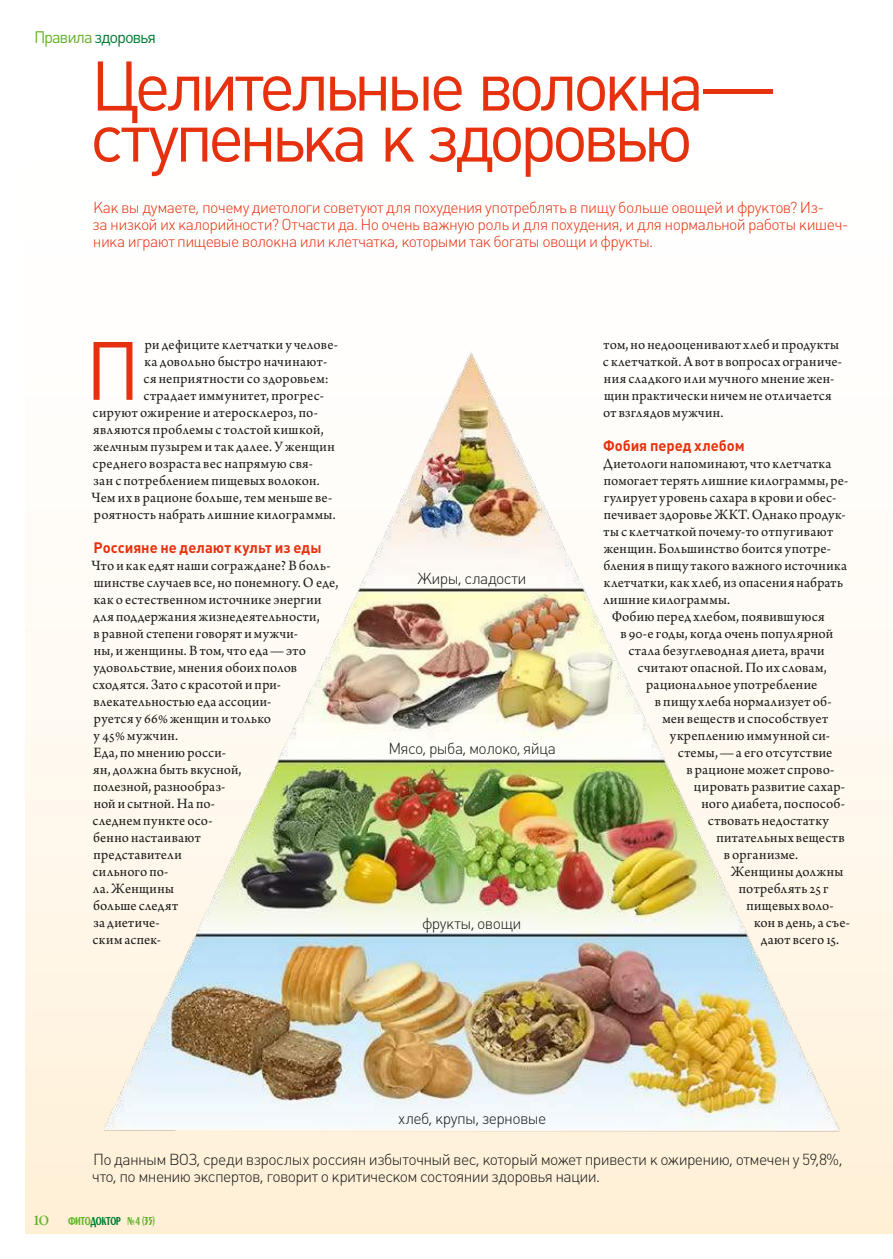
<style>
.page{position:relative;width:893px;height:1259px;background:#fff}
.page>*{position:absolute;margin:0;border:0;box-sizing:border-box;transform-origin:0 0}
.t1{font:81.15px "Plumb C";color:#e6310e}
.t2{font:69px/51px "Plumb C";letter-spacing:-.08em;color:#e6310e}
.t3{font:16.5px "Plumb C";letter-spacing:-.07em;color:#007c33}
.t4{font:15.75px/17px "Plumb Light C";letter-spacing:-.04em;color:#e6310e}
.t5{font:15.75px/17px "Plumb Light C";letter-spacing:-.04em;color:#1a1a18}
.t6{font:15px/17px "Arno Pro";letter-spacing:.015em;color:#1a1a18}
.t7{font:15px "Arno Pro";letter-spacing:.035em;color:#1a1a18}
.t8{font:700 15px "Plumb C";color:#e6310e}
.t9{font:12px "Penta Bold C";letter-spacing:-.04em;color:#64b32c;scale:.64 1}
.s1{color:#64b32c}
.s2{font-family:"Arno Pro Display";font-size:24px}
.s3{color:#007c33}
</style>
<div class="page">
<div style="left:26px;top:26px;width:867px;height:1207px;background:linear-gradient(to bottom,#fff,#fff2dc)"></div>
<img style="left:89px;top:343px;width:757px;height:797px">
<p class="t3" style="left:34px;top:27px;width:124px"><span class="s1">Правила</span> здоровья</p>
<h2 class="t2" style="left:90px;top:61px;width:684px">Целительные волокна— ступенька к здоровью</h2>
<p class="t4" style="left:93px;top:199px;width:757px">Как вы думаете, почему диетологи советуют для похудения употреблять в пищу больше овощей и фруктов? Из-<br>за низкой их калорийности? Отчасти да. Но очень важную роль и для похудения, и для нормальной работы кишеч&shy;ника играют пищевые волокна или клетчатка, которыми так богаты овощи и фрукты.</p>
<h1 class="t1" style="left:85px;top:324px;width:57px">П</h1>
<p class="t6" style="left:145px;top:336px;width:195px">ри дефиците клетчатки у челове-</p>
<p class="t6" style="left:145px;top:353px;width:184px">ка довольно быстро начинают-</p>
<p class="t6" style="left:144px;top:370px;width:187px">ся неприятности со здоровьем:</p>
<p class="t7" style="left:144px;top:387px;width:182px">страдает иммунитет, прогрес-</p>
<p class="t6" style="left:93px;top:405px;width:227px">сируют ожирение и атеросклероз, по-</p>
<p class="t6" style="left:93px;top:422px;width:232px">являются проблемы с толстой кишкой,</p>
<p class="t7" style="left:94px;top:438px;width:243px">желчным пузырем и так далее. У женщин</p>
<p class="t6" style="left:93px;top:456px;width:222px">среднего возраста вес напрямую свя-</p>
<p class="t6" style="left:93px;top:473px;width:228px">зан с потреблением пищевых волокон.</p>
<p class="t6" style="left:92px;top:490px;width:242px">Чем их в рационе больше, тем меньше ве-</p>
<p class="t6" style="left:94px;top:507px;width:243px">роятность набрать лишние килограммы.</p>
<p class="t8" style="left:94px;top:539px;width:229px">Россияне не делают культ из еды</p>
<p class="t6" style="left:92px;top:558px;width:248px">Что и как едят наши сограждане? В боль&shy;шинстве случаев все, но понемногу. О еде, как о естественном источнике энергии для поддержания жизнедеятельности,<br>в равной степени говорят и мужчи-<br>ны, и женщины. В том, что еда—это удовольствие, мнения обоих полов сходятся. Зато с красотой и при&shy;влекательностью еда ассоции-<br>руется у 66% женщин и только<br>у 45% мужчин.<br>Еда, по мнению росси-<br>ян, должна быть вкусной,<br>полезной, разнообраз-<br>ной и сытной. На по-<br>следнем пункте осо-<br>бенно настаивают<br>представители<br>сильного по-<br>ла. Женщины<br>больше следят<br>за диетиче-<br>ским аспек-</p>
<p class="t5" style="left:417px;top:570px;width:111px">Жиры, сладости</p>
<p class="t5" style="left:388px;top:740px;width:169px">Мясо, рыба, молоко, яйца</p>
<p class="t5" style="left:422px;top:914px;width:101px">фрукты, овощи</p>
<p class="t6" style="left:603px;top:336px;width:241px">том, но недооценивают хлеб и продукты с клетчаткой. А вот в вопросах ограниче&shy;ния сладкого или мучного мнение жен&shy;щин практически ничем не отличается от взглядов мужчин.</p>
<p class="t8" style="left:603px;top:437px;width:143px">Фобия перед хлебом</p>
<p class="t6" style="left:603px;top:456px;width:230px">Диетологи напоминают, что клетчатка</p>
<p class="t6" style="left:604px;top:473px;width:246px">помогает терять лишние килограммы, ре-</p>
<p class="t6" style="left:604px;top:490px;width:234px">гулирует уровень сахара в крови и обес-</p>
<p class="t6" style="left:604px;top:507px;width:243px">печивает здоровье ЖКТ. Однако продук-</p>
<p class="t6" style="left:604px;top:524px;width:231px">ты с клетчаткой почему‑то отпугивают</p>
<p class="t6" style="left:604px;top:541px;width:229px">женщин. Большинство боится употре-</p>
<p class="t6" style="left:603px;top:558px;width:245px">бления в пищу такого важного источника</p>
<p class="t6" style="left:604px;top:575px;width:241px">клетчатки, как хлеб, из опасения набрать</p>
<p class="t7" style="left:603px;top:591px;width:128px">лишние килограммы.</p>
<p class="t6" style="left:612px;top:609px;width:214px">Фобию перед хлебом, появившуюся</p>
<p class="t6" style="left:620px;top:626px;width:214px">в 90‑е годы, когда очень популярной</p>
<p class="t6" style="left:628px;top:643px;width:198px">стала безуглеводная диета, врачи</p>
<p class="t6" style="left:637px;top:660px;width:191px">считают опасной. По их словам,</p>
<p class="t6" style="left:646px;top:677px;width:173px">рациональное употребление</p>
<p class="t6" style="left:655px;top:694px;width:178px">в пищу хлеба нормализует об-</p>
<p class="t6" style="left:662px;top:711px;width:167px">мен веществ и способствует</p>
<p class="t6" style="left:670px;top:728px;width:162px">укреплению иммунной си-</p>
<p class="t6" style="left:678px;top:745px;width:156px">стемы,—а его отсутствие</p>
<p class="t6" style="left:686px;top:762px;width:150px">в рационе может спрово-</p>
<p class="t6" style="left:694px;top:779px;width:153px">цировать развитие сахар-</p>
<p class="t6" style="left:701px;top:796px;width:145px">ного диабета, поспособ-</p>
<p class="t6" style="left:708px;top:813px;width:123px">ствовать недостатку</p>
<p class="t6" style="left:716px;top:830px;width:130px">питательных веществ</p>
<p class="t6" style="left:724px;top:847px;width:76px">в организме.</p>
<p class="t6" style="left:731px;top:864px;width:114px">Женщины должны</p>
<p class="t6" style="left:739px;top:881px;width:91px">потреблять 25 г</p>
<p class="t6" style="left:746px;top:898px;width:89px">пищевых воло-</p>
<p class="t6" style="left:754px;top:915px;width:97px">кон в день, а съе-</p>
<p class="t6" style="left:761px;top:932px;width:80px">дают всего 15.</p>
<p class="t5" style="left:398px;top:1110px;width:150px">хлеб, крупы, зерновые</p>
<p class="t5" style="left:92px;top:1151px;width:752px">По данным ВОЗ, среди взрослых россиян избыточный вес, который может привести к ожирению, отмечен у 59,8%, что, по мнению экспертов, говорит о критическом состоянии здоровья нации.</p>
<p class="t9" style="left:34px;top:1214px;width:191px"><span class="s2">10</span> ФИТО<span class="s3">ДОКТОР</span> №4 (35)</p>
</div>
